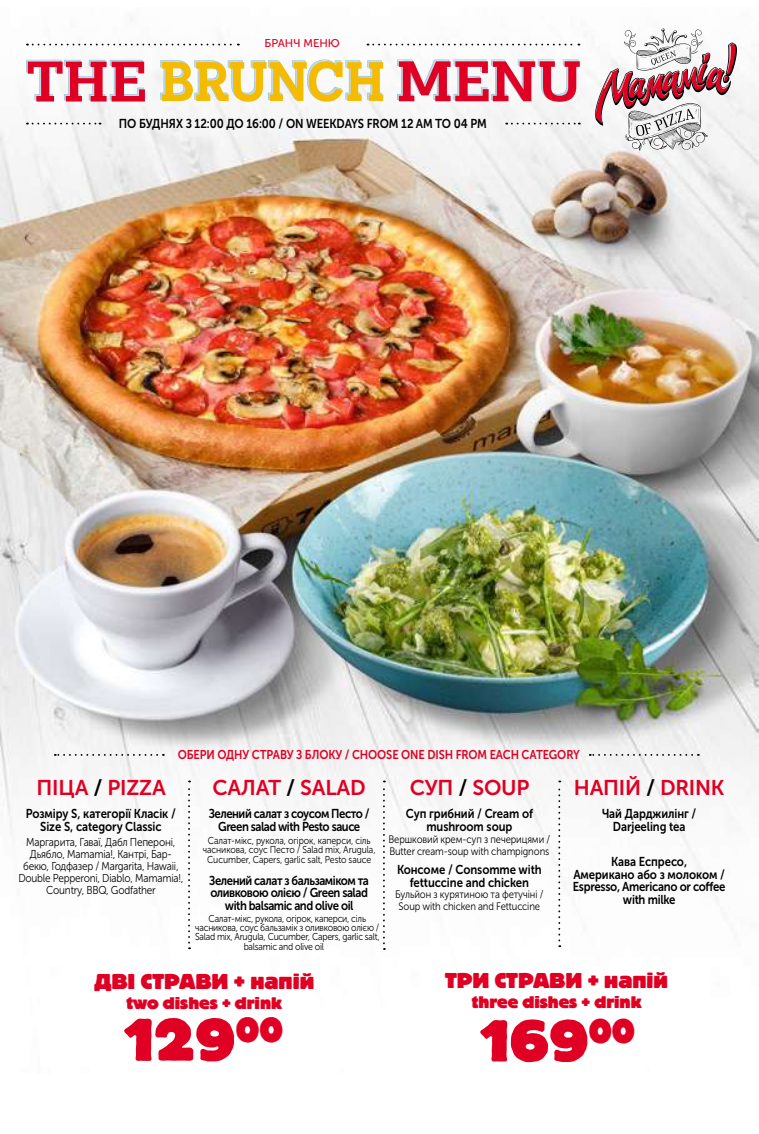
<style>
.page{position:relative;width:759px;height:1134px;background:#fff}
.page>*{position:absolute;margin:0;border:0;box-sizing:border-box;transform-origin:0 0}
.t1{font:62.5px "Bloc Heavy C";color:#df0023}
.t2{font:61.25px "Bloc Heavy C";color:#df0023}
.t3{font:22.5px "Bloc Heavy C";color:#df0023}
.t4{font:21.25px "Museo Sans Cyrl 700";letter-spacing:-.01em;color:#df0023}
.t5{font:17.5px "Bloc Heavy C";color:#df0023}
.t6{font:12.88px/12.5px "Museo Sans Cyrl 700";letter-spacing:-.015em;color:#000;text-align:center;scale:.87 1}
.t7{font:12.88px/12.5px "Museo Sans Cyrl 700";letter-spacing:-.04em;color:#000;text-align:center;scale:.87 1}
.t8{font:12.75px "Museo Sans Cyrl 700";letter-spacing:-.01em;color:#df0023;scale:.87 1}
.t9{font:11.38px/12px "Museo Sans Cyrl 300";letter-spacing:-.02em;color:#000;text-align:center;scale:.87 1}
.t10{font:11.25px "Museo Sans Cyrl 500";color:#df0023}
.t11{font:10.88px/11.4px "Museo Sans Cyrl 300";letter-spacing:-.01em;color:#000;scale:.87 1}
.t12{font:10px/9.4px "Museo Sans Cyrl 300";letter-spacing:-.025em;color:#000;text-align:center;scale:.87 1}
.s1{color:#000}
</style>
<div class="page">
<img style="left:0;top:17px;width:758px;height:933px">
<svg style="left:595px;top:28px;width:141px;height:123px"></svg>
<p class="t10" style="left:264px;top:37px;width:77px">БРАНЧ МЕНЮ</p>
<p class="t6" style="left:119px;top:118px;width:424px">ПО БУДНЯХ З 12:00 ДО 16:00 / ON WEEKDAYS FROM 12 AM TO 04 PM</p>
<p class="t8" style="left:178px;top:748px;width:463px">ОБЕРИ ОДНУ СТРАВУ З БЛОКУ / CHOOSE ONE DISH FROM EACH CATEGORY</p>
<h3 class="t4" style="left:573px;top:776px;width:152px">НАПІЙ <span class="s1">/</span> DRINK</h3>
<p class="t6" style="left:601px;top:808px;width:110px">Чай Дарджилінг /<br>Darjeeling tea</p>
<p class="t6" style="left:572px;top:856px;width:177px">Кава Еспресо,<br>Американо або з молоком /<br>Espresso, Americano or coffee with milke</p>
<h3 class="t4" style="left:37px;top:776px;width:131px">ПІЦА <span class="s1">/</span> PIZZA</h3>
<p class="t6" style="left:26px;top:808px;width:174px">Розміру S, категорії Класік /<br>Size S, category Classic</p>
<p class="t9" style="left:18px;top:836px;width:191px">Маргарита, Гаваї, Дабл Пепероні, Дьябло, Mamamia!, Кантрі, Бар&shy;бекю, Годфазер / Margarita, Hawaii, Double Pepperoni, Diablo, Mamamia!, Country, BBQ, Godfather</p>
<h3 class="t4" style="left:212px;top:776px;width:155px">САЛАТ <span class="s1">/</span> SALAD</h3>
<p class="t7" style="left:209px;top:808px;width:186px">Зелений салат з соусом Песто /<br>Green salad with Pesto sauce</p>
<p class="t12" style="left:203px;top:836px;width:200px">Салат-мікс, рукола, огірок, каперси, сіль часникова, соус Песто / Salad mix, Arugula,<br>Cucumber, Capers, garlic salt, Pesto sauce</p>
<p class="t7" style="left:209px;top:874px;width:185px">Зелений салат з бальзаміком та оливковою олією / Green salad with balsamic and olive oil</p>
<p class="t12" style="left:208px;top:913px;width:182px">Салат-мікс, рукола, огірок, каперси, сіль</p>
<p class="t12" style="left:195px;top:923px;width:213px">часникова, соус бальзамік з оливковою олією /</p>
<p class="t12" style="left:195px;top:932px;width:213px">Salad mix, Arugula, Cucumber, Capers, garlic salt,</p>
<p class="t12" style="left:243px;top:941px;width:94px">balsamic and olive oil</p>
<h3 class="t4" style="left:409px;top:776px;width:121px">СУП <span class="s1">/</span> SOUP</h3>
<p class="t6" style="left:406px;top:808px;width:148px">Суп грибний / Cream of mushroom soup</p>
<p class="t11" style="left:388px;top:834px;width:187px">Вершковий крем-суп з печерицями /<br>Butter cream-soup with champignons</p>
<p class="t6" style="left:397px;top:864px;width:168px">Консоме / Consomme with fettuccine and chicken</p>
<p class="t11" style="left:395px;top:889px;width:172px;text-align:center">Бульйон з курятиною та фетучіні /<br>Soup with chicken and Fettuccine</p>
<h3 class="t3" style="left:94px;top:970px;width:221px">ДВІ СТРАВИ + напій</h3>
<h3 class="t5" style="left:126px;top:994px;width:157px">two dishes + drink</h3>
<h1 class="t1" style="left:124px;top:1008px;width:161px">129<sup>00</sup></h1>
<h3 class="t3" style="left:445px;top:969px;width:224px">ТРИ СТРАВИ + напій</h3>
<h3 class="t5" style="left:471px;top:993px;width:171px">three dishes + drink</h3>
<h2 class="t2" style="left:479px;top:1010px;width:157px">169<sup>00</sup></h2>
</div>
